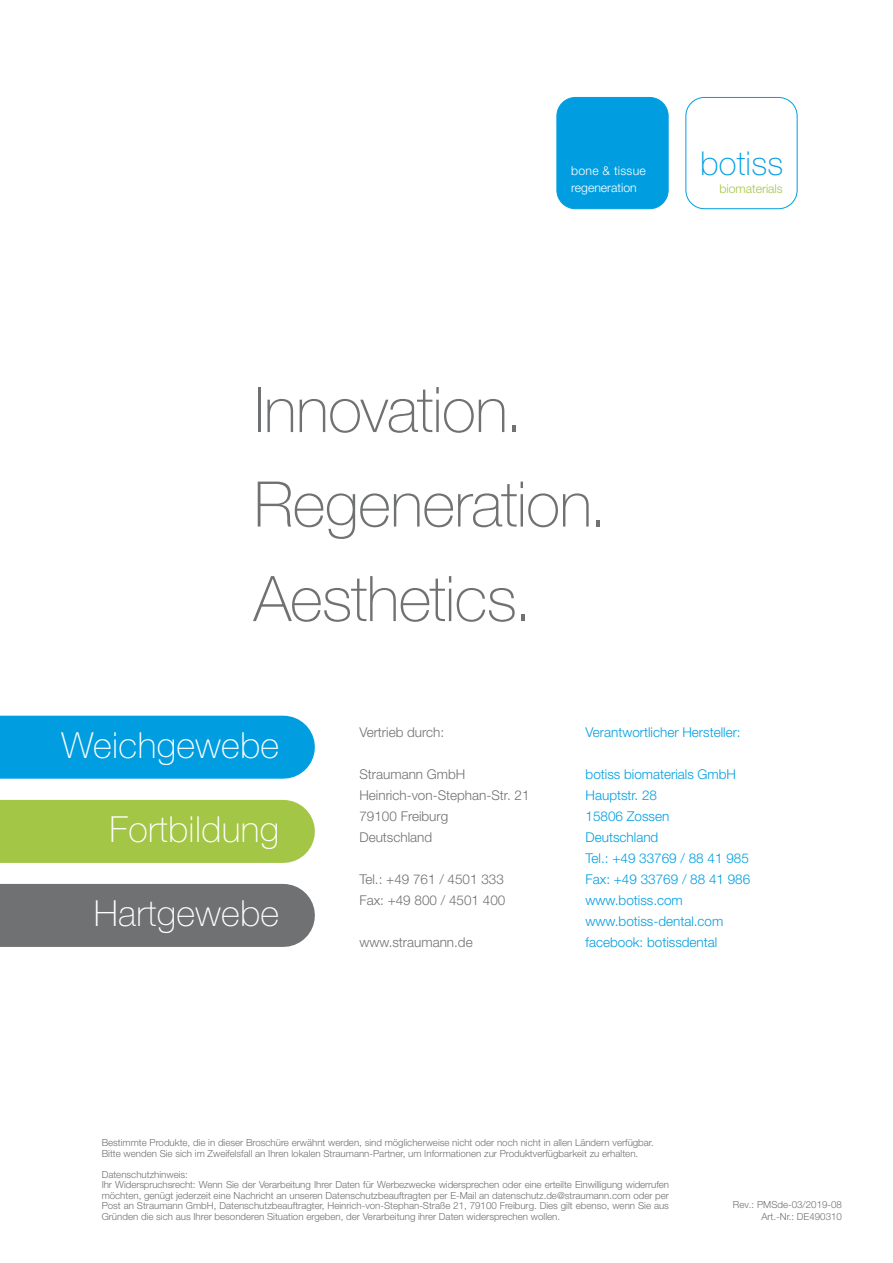
<style>
.page{position:relative;width:893px;height:1263px;background:#fff}
.page>*{position:absolute;margin:0;border:0;box-sizing:border-box;transform-origin:0 0}
.t1{font:100 63px/94.5px "Helvetica Neue LT Pro";letter-spacing:-.015em;color:#707172}
.t2{font:100 36px "Helvetica Neue LT Pro";letter-spacing:.01em;color:#fff}
.t3{font:100 33px "Helvetica Neue LT Pro";letter-spacing:.01em;color:#009ee0}
.t4{font:300 13.5px/21px "Helvetica Neue LT Pro";color:#009ee0}
.t5{font:300 13.5px/21px "Helvetica Neue LT Pro";color:#707172}
.t6{font:300 12.3px/17.9px "Helvetica Neue LT Pro";color:#fff}
.t7{font:300 12.3px "Helvetica Neue LT Pro";color:#a3c646}
.t8{font:300 9.75px/10.5px "Helvetica Neue LT Pro";color:#707172}
</style>
<div class="page">
<div style="left:0;top:716px;width:283px;height:63px;background:#009ee0"></div>
<div style="left:0;top:800px;width:283px;height:63px;background:#a3c646"></div>
<div style="left:0;top:884px;width:283px;height:63px;background:#707172"></div>
<div style="left:685px;top:97px;width:112px;height:112px;border:1px solid #009ee0;border-radius:19px"></div>
<div style="left:557px;top:97px;width:111px;height:112px;background:#009ee0;border-radius:19px"></div>
<div style="left:556px;top:97px;width:112px;height:112px;border:1px solid #009ee0;border-radius:19px"></div>
<p class="t6" style="left:571px;top:161px;width:76px">bone &amp; tissue regeneration</p>
<h3 class="t3" style="left:700px;top:144px;width:85px">botiss</h3>
<p class="t7" style="left:719px;top:181px;width:65px">biomaterials</p>
<h1 class="t1" style="left:254px;top:362px;width:355px">Innovation.<br>Regeneration.<br>Aesthetics.</h1>
<h2 class="t2" style="left:61px;top:724px;width:219px">Weichgewebe</h2>
<h2 class="t2" style="left:110px;top:808px;width:171px">Fortbildung</h2>
<h2 class="t2" style="left:94px;top:892px;width:187px">Hartgewebe</h2>
<h3 class="t5" style="left:359px;top:721px;width:86px">Vertrieb durch:</h3>
<h3 class="t5" style="left:359px;top:763px;width:172px">Straumann GmbH<br>Heinrich-von-Stephan-Str. 21<br>79100 Freiburg<br>Deutschland</h3>
<h3 class="t5" style="left:359px;top:868px;width:147px">Tel.: +49 761 / 4501 333<br>Fax: +49 800 / 4501 400</h3>
<h3 class="t5" style="left:359px;top:931px;width:115px">www.straumann.de</h3>
<h3 class="t4" style="left:586px;top:721px;width:157px">Verantwortlicher Hersteller:</h3>
<h3 class="t4" style="left:586px;top:763px;width:166px">botiss biomaterials GmbH<br>Hauptstr. 28<br>15806 Zossen<br>Deutschland<br>Tel.: +49 33769 / 88 41 985<br>Fax: +49 33769 / 88 41 986 www.botiss.com www.botiss-dental.com facebook: botissdental</h3>
<p class="t8" style="left:102px;top:1137px;width:554px">Bestimmte Produkte, die in dieser Broschüre erwähnt werden, sind möglicherweise nicht oder noch nicht in allen Ländern verfügbar.<br>Bitte wenden Sie sich im Zweifelsfall an Ihren lokalen Straumann-Partner, um Informationen zur Produktverfügbarkeit zu erhalten.</p>
<p class="t8" style="left:102px;top:1169px;width:569px">Datenschutzhinweis:<br>Ihr Widerspruchsrecht: Wenn Sie der Verarbeitung Ihrer Daten für Werbezwecke widersprechen oder eine erteilte Einwilligung widerrufen möchten, genügt jederzeit eine Nachricht an unseren Datenschutzbeauftragten per E-Mail an datenschutz.de@straumann.com oder per Post an Straumann GmbH, Datenschutzbeauftragter, Heinrich-von-Stephan-Straße 21, 79100 Freiburg. Dies gilt ebenso, wenn Sie aus Gründen die sich aus Ihrer besonderen Situation ergeben, der Verarbeitung ihrer Daten widersprechen wollen.</p>
<p class="t8" style="left:733px;top:1198px;width:111px;line-height:12px;text-align:right">Rev.: PMSde-03/2019-08<br>Art.-Nr.: DE490310</p>
</div>
